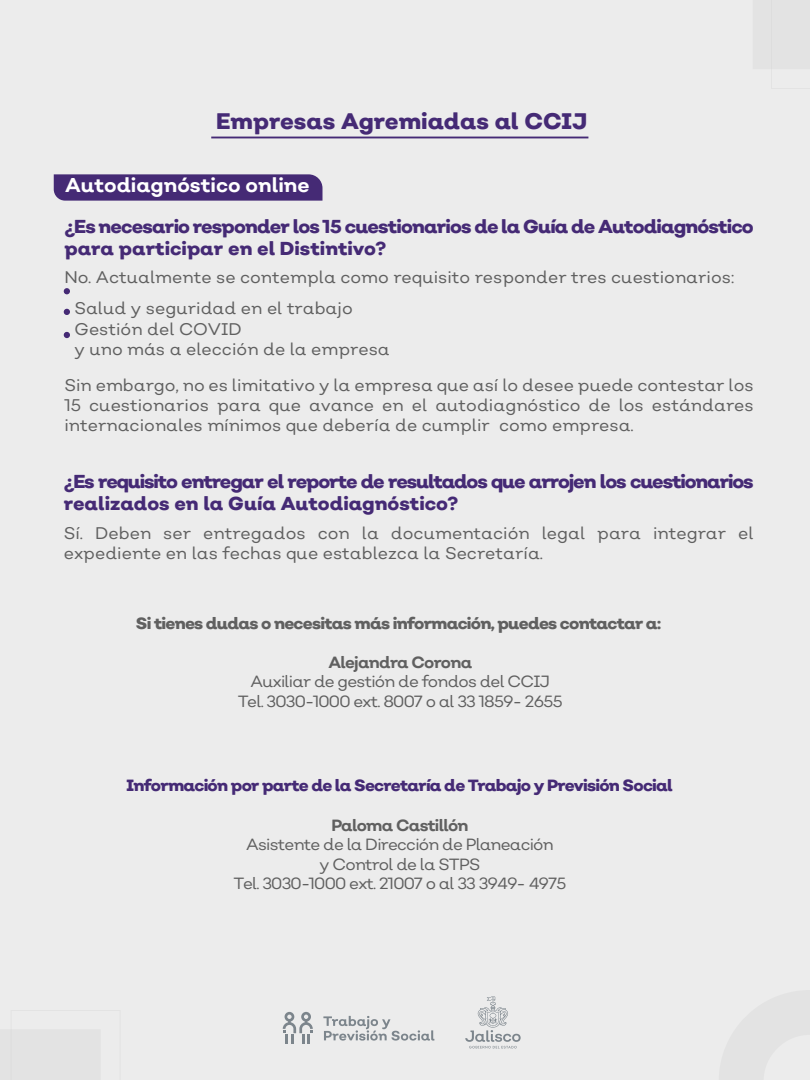
<style>
.page{position:relative;width:810px;height:1080px;background:#ececec}
.page>*{position:absolute;margin:0;border:0;box-sizing:border-box;transform-origin:0 0}
.t1{font:800 22.5px "Nutmeg";color:#452a75}
.t2{font:700 20px "Nutmeg";color:#fff}
.t3{font:800 18.75px/22.5px "Nutmeg";letter-spacing:-.045em;color:#452a75}
.t4{font:16.88px/20.2px "Nutmeg";color:#606060}
.t5{font:16.25px/19.5px "Nutmeg";letter-spacing:-.045em;color:#606060;text-align:center}
.t6{font:800 16.25px "Nutmeg";letter-spacing:-.045em;color:#452a75}
.t7{font:800 16.25px "Nutmeg";letter-spacing:-.045em;color:#606060}
.t8{font:700 16.25px "Nutmeg";letter-spacing:-.045em;color:#606060}
</style>
<div class="page">
<svg style="left:54px;top:174px;width:268px;height:27px;background:#4a3079"></svg>
<div style="left:0;top:1029px;width:101px;height:51px;background:#e3e3e3"></div>
<div style="left:753px;top:0;width:57px;height:69px;background:#e3e3e3"></div>
<svg style="left:465px;top:996px;width:56px;height:52px"></svg>
<svg style="left:283px;top:1012px;width:30px;height:32px"></svg>
<svg style="left:323px;top:1016px;width:112px;height:25px"></svg>
<svg style="left:64px;top:288px;width:6px;height:6px"></svg>
<svg style="left:64px;top:309px;width:6px;height:6px"></svg>
<svg style="left:64px;top:332px;width:6px;height:6px"></svg>
<hr style="left:211px;top:137px;width:377px;height:1px;background:#452a75">
<h1 class="t1" style="left:216px;top:106px;width:373px">Empresas Agremiadas al CCIJ</h1>
<p class="t2" style="left:65px;top:172px;width:246px">Autodiagnóstico online</p>
<p class="t3" style="left:64px;top:215px;width:691px">¿Es necesario responder los 15 cuestionarios de la Guía de Autodiagnóstico para participar en el Distintivo?</p>
<p class="t4" style="left:64px;top:266px;width:671px">No. Actualmente se contempla como requisito responder tres cuestionarios:</p>
<p class="t4" style="left:74px;top:298px;width:317px">Salud y seguridad en el trabajo<br>Gestión del COVID<br>y uno más a elección de la empresa</p>
<p class="t4" style="left:64px;top:374px;width:691px;text-align:justify">Sin embargo, no es limitativo y la empresa que así lo desee puede contestar los 15 cuestionarios para que avance en el autodiagnóstico de los estándares internacionales mínimos que debería de cumplir como empresa.</p>
<p class="t3" style="left:64px;top:470px;width:691px">¿Es requisito entregar el reporte de resultados que arrojen los cuestionarios realizados en la Guía Autodiagnóstico?</p>
<p class="t4" style="left:64px;top:522px;width:691px">Sí. Deben ser entregados con la documentación legal para integrar el expediente en las fechas que establezca la Secretaría.</p>
<p class="t7" style="left:136px;top:613px;width:527px">Si tienes dudas o necesitas más información, puedes contactar a:</p>
<p class="t8" style="left:328px;top:652px;width:145px">Alejandra Corona</p>
<p class="t5" style="left:238px;top:672px;width:327px">Auxiliar de gestión de fondos del CCIJ<br>Tel. 3030-1000 ext. 8007 o al 33 1859- 2655</p>
<p class="t6" style="left:127px;top:775px;width:548px">Información por parte de la Secretaría de Trabajo y Previsión Social</p>
<p class="t8" style="left:331px;top:815px;width:139px">Paloma Castillón</p>
<p class="t5" style="left:234px;top:835px;width:334px">Asistente de la Dirección de Planeación<br>y Control de la STPS<br>Tel. 3030-1000 ext. 21007 o al 33 3949- 4975</p>
</div>
